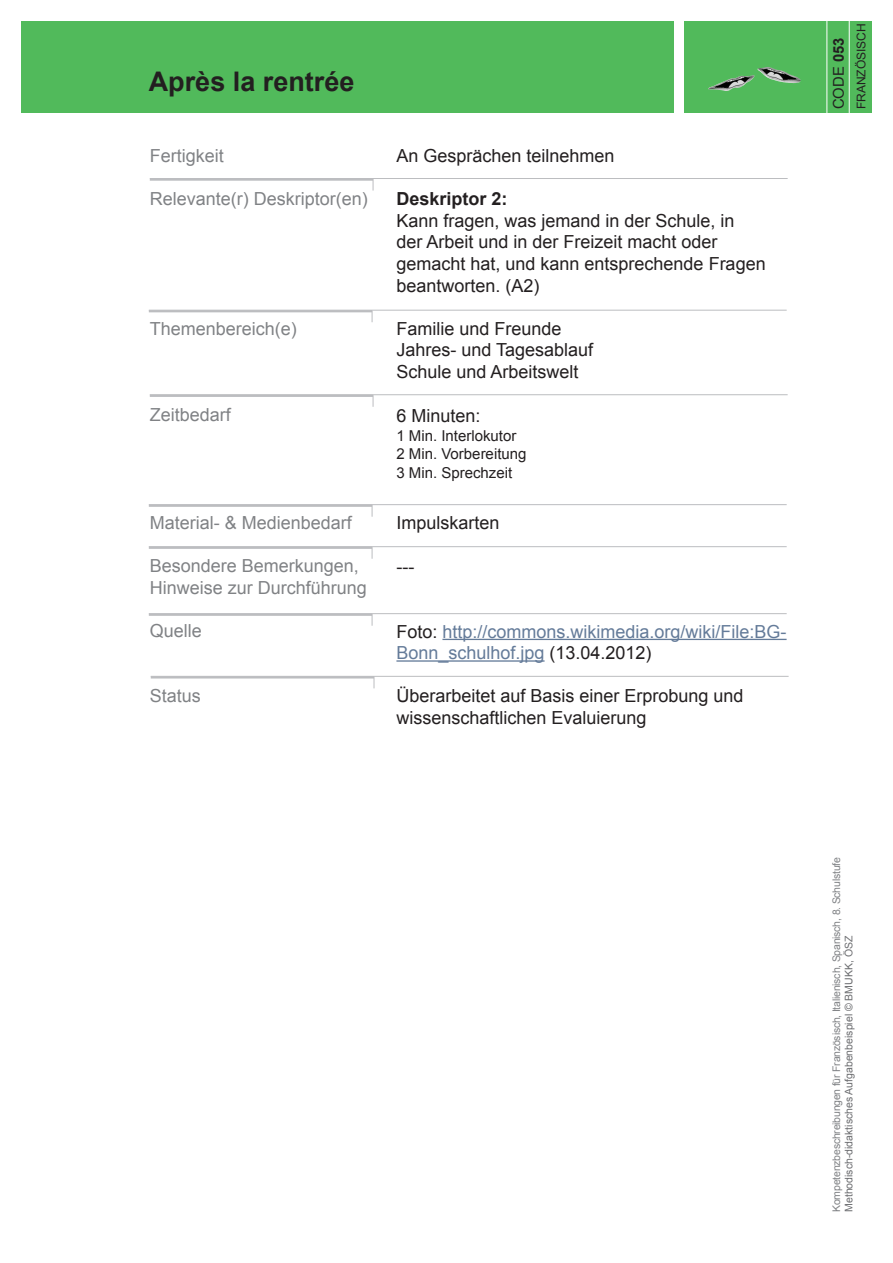
<style>
.page{position:relative;width:893px;height:1263px;background:#fff}
.page>*{position:absolute;margin:0;border:0;box-sizing:border-box;transform-origin:0 0}
.t1{font:700 27px "Arial";color:#231f20}
.t2{font:18px/21.6px "Arial";color:#231f20}
.t3{font:18px/21.6px "Arial";color:#808285}
.t4{font:18px/21.6px "Arial";color:#647b99}
.t5{font:700 18px "Arial";color:#231f20}
.t6{font:15px/18.6px "Arial";color:#231f20}
.t7{font:14.85px "Arial";color:#231f20}
.t8{font:12px "Arial";color:#231f20}
.t9{font:10.5px "Arial";letter-spacing:-.02em;color:#808285}
.t10{font:10.5px "Arial";color:#6c6d70}
.s1{color:#231f20}
.s2{font-weight:700}
</style>
<div class="page">
<hr style="left:442px;top:639px;width:345px;height:1px;background:#647b99">
<hr style="left:396px;top:660px;width:149px;height:2px;background:#647b99">
<hr style="left:150px;top:394px;width:638px;height:1px;background:#bcbdc0">
<hr style="left:150px;top:395px;width:223px;height:2px;background:#bcbdc0">
<svg style="left:373px;top:395px;width:1px;height:12px"></svg>
<hr style="left:150px;top:178px;width:638px;height:1px;background:#bcbdc0">
<hr style="left:150px;top:178px;width:223px;height:3px;background:#bcbdc0">
<svg style="left:373px;top:179px;width:1px;height:12px"></svg>
<hr style="left:149px;top:310px;width:638px;height:1px;background:#bcbdc0">
<hr style="left:149px;top:310px;width:223px;height:2px;background:#bcbdc0">
<hr style="left:149px;top:504px;width:638px;height:1px;background:#bcbdc0">
<hr style="left:149px;top:505px;width:223px;height:2px;background:#bcbdc0">
<svg style="left:372px;top:505px;width:1px;height:12px"></svg>
<hr style="left:149px;top:546px;width:638px;height:1px;background:#bcbdc0">
<hr style="left:149px;top:547px;width:223px;height:2px;background:#bcbdc0">
<svg style="left:372px;top:547px;width:1px;height:12px"></svg>
<hr style="left:149px;top:613px;width:638px;height:1px;background:#bcbdc0">
<hr style="left:149px;top:614px;width:223px;height:2px;background:#bcbdc0">
<svg style="left:372px;top:614px;width:1px;height:12px"></svg>
<hr style="left:151px;top:676px;width:638px;height:1px;background:#bcbdc0">
<hr style="left:151px;top:676px;width:223px;height:2px;background:#bcbdc0">
<div style="left:685px;top:21px;width:187px;height:92px;background:#51ba5b"></div>
<div style="left:21px;top:21px;width:652px;height:92px;background:#51ba5b"></div>
<hr style="left:849px;top:20px;width:1px;height:127px;background:#fff">
<hr style="left:826px;top:20px;width:1px;height:127px;background:#fff">
<img style="left:757px;top:67px;width:18px;height:13px">
<h1 class="t1" style="left:149px;top:64px;width:207px">Après la rentrée</h1>
<p class="t3" style="left:150px;top:145px;width:76px">Fertigkeit</p>
<p class="t3" style="left:150px;top:188px;width:220px">Relevante(r) Deskriptor(en)</p>
<p class="t3" style="left:150px;top:318px;width:149px">Themenbereich(e)</p>
<p class="t3" style="left:150px;top:404px;width:83px">Zeitbedarf</p>
<p class="t3" style="left:150px;top:512px;width:204px">Material- &amp; Medienbedarf</p>
<p class="t3" style="left:150px;top:555px;width:219px">Besondere Bemerkungen,<br>Hinweise zur Durchführung</p>
<p class="t3" style="left:150px;top:620px;width:54px">Quelle</p>
<p class="t3" style="left:150px;top:685px;width:53px">Status</p>
<p class="t2" style="left:396px;top:145px;width:220px">An Gesprächen teilnehmen</p>
<p class="t5" style="left:396px;top:187px;width:113px">Deskriptor 2:</p>
<p class="t2" style="left:396px;top:210px;width:371px">Kann fragen, was jemand in der Schule, in<br>der Arbeit und in der Freizeit macht oder gemacht hat, und kann entsprechende Fragen beantworten. (A2)</p>
<p class="t2" style="left:396px;top:318px;width:198px">Familie und Freunde<br>Jahres- und Tagesablauf<br>Schule und Arbeitswelt</p>
<p class="t2" style="left:396px;top:405px;width:86px">6 Minuten:</p>
<p class="t6" style="left:396px;top:426px;width:132px">1 Min. Interlokutor<br>2 Min. Vorbereitung<br>3 Min. Sprechzeit</p>
<p class="t2" style="left:396px;top:512px;width:105px">Impulskarten</p>
<p class="t2" style="left:396px;top:556px;width:19px">---</p>
<p class="t4" style="left:396px;top:620px;width:392px"><span class="s1">Foto:</span> http://commons.wikimedia.org/wiki/File:BG-<br>Bonn_schulhof.jpg <span class="s1">(13.04.2012)</span></p>
<p class="t2" style="left:396px;top:685px;width:349px">Überarbeitet auf Basis einer Erprobung und wissenschaftlichen Evaluierung</p>
<p class="t7" style="left:829px;top:109px;width:73px;rotate:-90deg">CODE <span class="s2">053</span></p>
<p class="t8" style="left:853px;top:109px;width:88px;rotate:-90deg">FRANZÖSISCH</p>
<p class="t9" style="left:829px;top:1212px;width:356px;rotate:-90deg">Kompetenzbeschreibungen für Französisch, Italienisch, Spanisch, 8. Schulstufe</p>
<p class="t10" style="left:842px;top:1212px;width:278px;rotate:-90deg">Methodisch-didaktisches Aufgabenbeispiel © BMUKK, ÖSZ</p>
</div>
